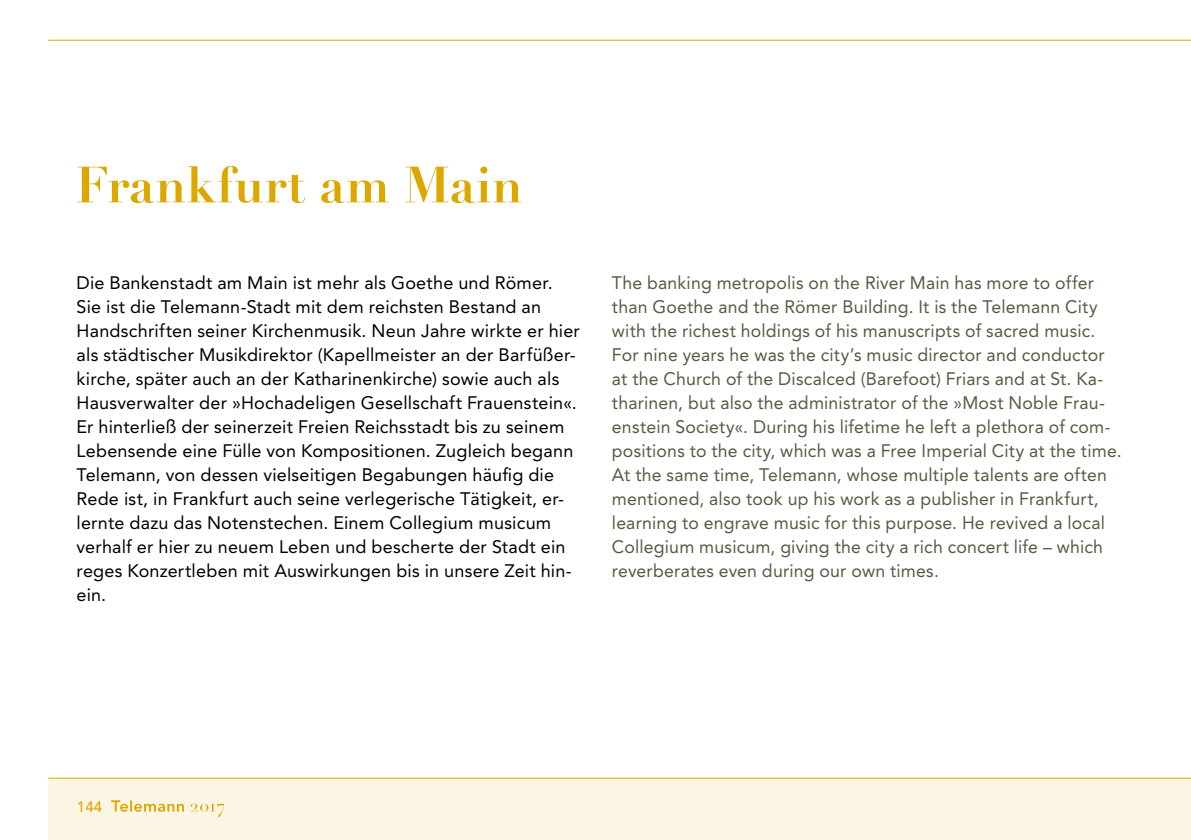
<style>
.page{position:relative;width:1191px;height:840px;background:#fff}
.page>*{position:absolute;margin:0;border:0;box-sizing:border-box;transform-origin:0 0}
.t1{font:50px "Didot LH Bold Os F";color:#dca800}
.t2{font:18px/24px "Avenir";letter-spacing:.01em;color:#000}
.t3{font:18px/24px "Avenir";letter-spacing:.01em;color:#535c43}
.t4{font:500 15px "Avenir";color:#dca800}
</style>
<div class="page">
<div style="left:48px;top:777px;width:1143px;height:62px;background:#fbf5e3"></div>
<hr style="left:48px;top:777px;width:1143px;height:1px;background:#dca800">
<svg style="left:111px;top:800px;width:113px;height:16px"></svg>
<hr style="left:48px;top:40px;width:1143px;height:1px;background:#dca800">
<h1 class="t1" style="left:75px;top:154px;width:449px">Frankfurt am Main</h1>
<p class="t2" style="left:77px;top:270px;width:505px">Die Bankenstadt am Main ist mehr als Goethe und Römer.<br>Sie ist die Telemann-Stadt mit dem reichsten Bestand an Handschriften seiner Kirchenmusik. Neun Jahre wirkte er hier als städtischer Musikdirektor (Kapellmeister an der Barfüßer&shy;kirche, später auch an der Katharinenkirche) sowie auch als Hausverwalter der »Hochadeligen Gesellschaft Frauenstein«.<br>Er hinterließ der seinerzeit Freien Reichsstadt bis zu seinem Lebensende eine Fülle von Kompositionen. Zugleich begann Telemann, von dessen vielseitigen Begabungen häufig die Rede ist, in Frankfurt auch seine verlegerische Tätigkeit, er&shy;lernte dazu das Notenstechen. Einem Collegium musicum verhalf er hier zu neuem Leben und bescherte der Stadt ein reges Konzertleben mit Auswirkungen bis in unsere Zeit hin&shy;ein.</p>
<p class="t3" style="left:612px;top:270px;width:511px">The banking metropolis on the River Main has more to offer than Goethe and the Römer Building. It is the Telemann City with the richest holdings of his manuscripts of sacred music.<br>For nine years he was the city’s music director and conductor at the Church of the Discalced (Barefoot) Friars and at St. Ka&shy;tharinen, but also the administrator of the »Most Noble Frau&shy;enstein Society«. During his lifetime he left a plethora of com&shy;positions to the city, which was a Free Imperial City at the time.<br>At the same time, Telemann, whose multiple talents are often mentioned, also took up his work as a publisher in Frankfurt, learning to engrave music for this purpose. He revived a local Collegium musicum, giving the city a rich concert life – which reverberates even during our own times.</p>
<p class="t4" style="left:77px;top:797px;width:27px">144</p>
</div>
